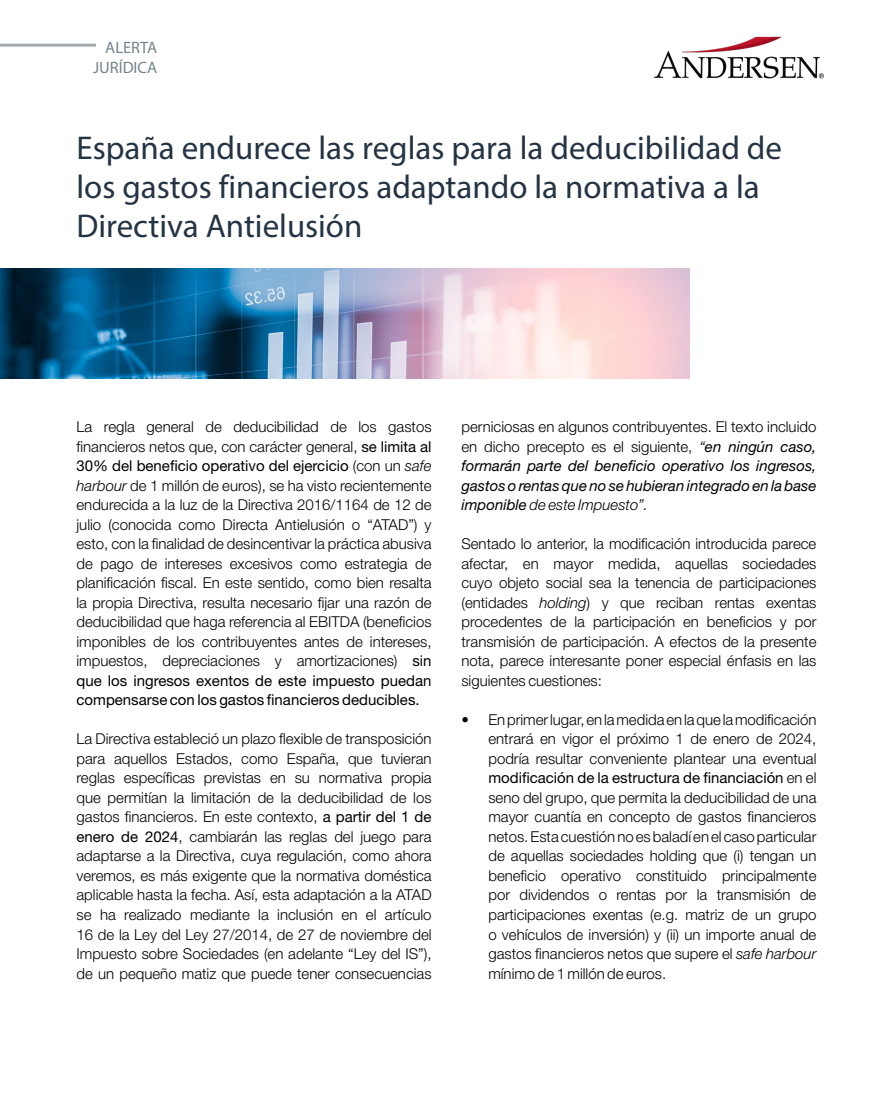
<style>
.page{position:relative;width:893px;height:1098px;background:#fff}
.page>*{position:absolute;margin:0;border:0;box-sizing:border-box;transform-origin:0 0}
.t1{font:33px/39px "Myriad Pro";color:#243444}
.t2{font:16.5px/19.8px "Myriad Pro";color:#76848f;text-align:right}
.t3{font:300 15px/19.5px "Helvetica Neue LT Pro";color:#000;text-align:justify}
.t4{font:italic 15px/19.5px "Helvetica Neue LT Pro";color:#000;text-align:justify}
.s1{font-weight:400}
.s2{font-style:italic}
.s3{font-weight:300;font-style:normal}
.s4{font-weight:300}
</style>
<div class="page">
<img style="left:654px;top:36px;width:170px;height:43px">
<hr style="left:0;top:44px;width:96px;height:3px;background:#a3aaae">
<img style="left:0;top:268px;width:690px;height:110px">
<p class="t2" style="left:93px;top:37px;width:66px">ALERTA<br>JURÍDICA</p>
<h1 class="t1" style="left:77px;top:128px;width:707px">España endurece las reglas para la deducibilidad de los gastos financieros adaptando la normativa a la<br>Directiva Antielusión</h1>
<p class="t3" style="left:77px;top:416px;width:357px">La regla general de deducibilidad de los gastos financieros netos que, con carácter general, <span class="s1">se limita al 30% del beneficio operativo del ejercicio</span> (con un <span class="s2">safe harbour</span> de 1 millón de euros), se ha visto recientemente endurecida a la luz de la Directiva 2016/1164 de 12 de julio (conocida como Directa Antielusión o “ATAD”) y esto, con la finalidad de desincentivar la práctica abusiva de pago de intereses excesivos como estrategia de planificación fiscal. En este sentido, como bien resalta la propia Directiva, resulta necesario fijar una razón de deducibilidad que haga referencia al EBITDA (beneficios imponibles de los contribuyentes antes de intereses, impuestos, depreciaciones y amortizaciones) <span class="s1">sin que los ingresos exentos de este impuesto puedan compensarse con los gastos financieros deducibles.</span></p>
<p class="t3" style="left:77px;top:728px;width:357px">La Directiva estableció un plazo flexible de transposición para aquellos Estados, como España, que tuvieran reglas específicas previstas en su normativa propia que permitían la limitación de la deducibilidad de los gastos financieros. En este contexto, <span class="s1">a partir del 1 de enero de 2024</span>, cambiarán las reglas del juego para adaptarse a la Directiva, cuya regulación, como ahora veremos, es más exigente que la normativa doméstica aplicable hasta la fecha. Así, esta adaptación a la ATAD se ha realizado mediante la inclusión en el artículo 16 de la Ley del Ley 27/2014, de 27 de noviembre del Impuesto sobre Sociedades (en adelante “Ley del IS”), de un pequeño matiz que puede tener consecuencias</p>
<p class="t4" style="left:461px;top:416px;width:357px"><span class="s3">perniciosas en algunos contribuyentes. El texto incluido en dicho precepto es el siguiente,</span> <span class="s4">“</span>en ningún caso, formarán parte del beneficio operativo los ingresos, gastos o rentas que no se hubieran integrado en la base imponible <span class="s4">de este Impuesto”.</span></p>
<p class="t3" style="left:461px;top:533px;width:357px">Sentado lo anterior, la modificación introducida parece afectar, en mayor medida, aquellas sociedades cuyo objeto social sea la tenencia de participaciones (entidades <span class="s2">holding</span>) y que reciban rentas exentas procedentes de la participación en beneficios y por transmisión de participación. A efectos de la presente nota, parece interesante poner especial énfasis en las siguientes cuestiones:</p>
<p class="t3" style="left:488px;top:709px;width:330px;text-indent:-27px">• En primer lugar, en la medida en la que la modificación entrará en vigor el próximo 1 de enero de 2024, podría resultar conveniente plantear una eventual <span class="s1">modificación de la estructura de financiación</span> en el seno del grupo, que permita la deducibilidad de una mayor cuantía en concepto de gastos financieros netos. Esta cuestión no es baladí en el caso particular de aquellas sociedades holding que (i) tengan un beneficio operativo constituido principalmente por dividendos o rentas por la transmisión de participaciones exentas (e.g. matriz de un grupo o vehículos de inversión) y (ii) un importe anual de gastos financieros netos que supere el <span class="s2">safe harbour </span>mínimo de 1 millón de euros.</p>
</div>
